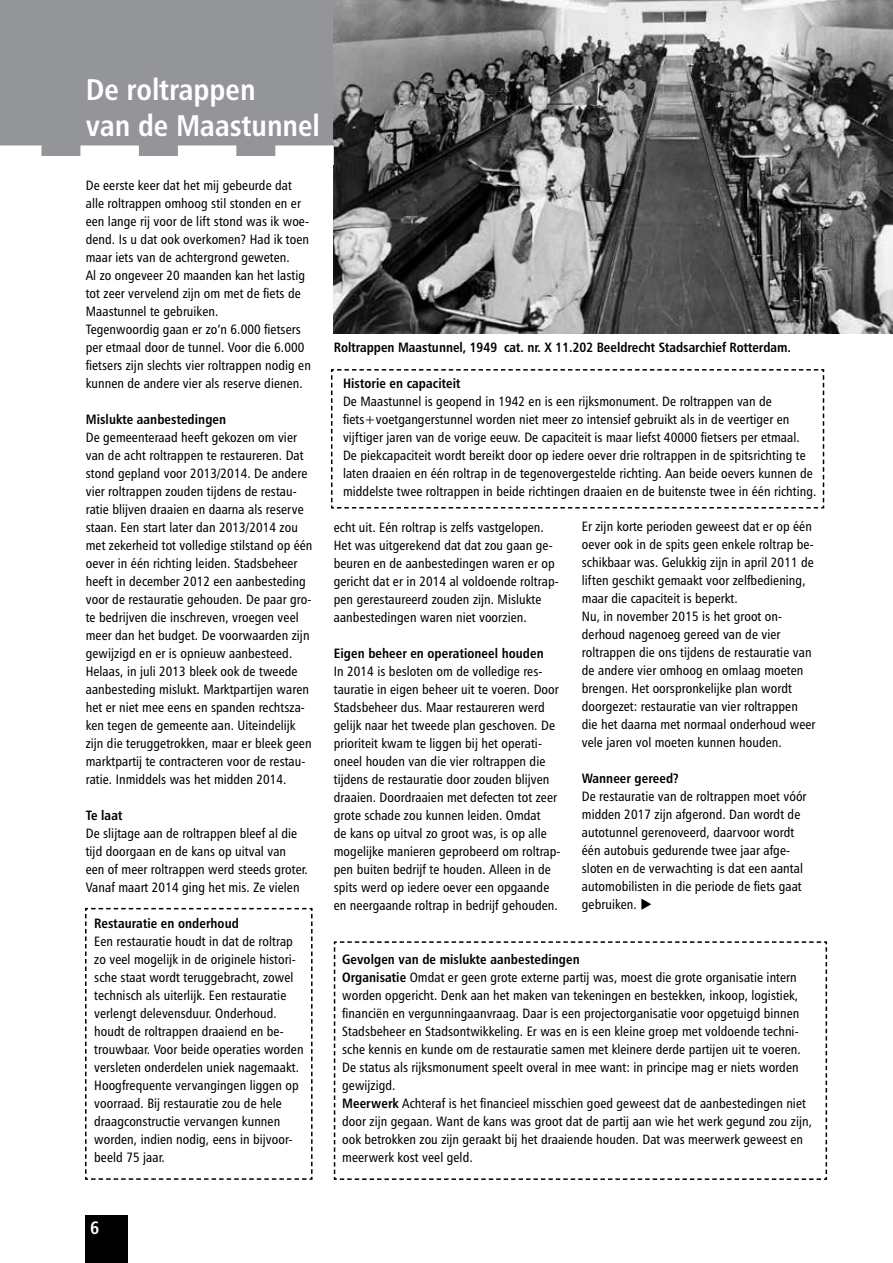
<style>
.page{position:relative;width:893px;height:1263px;background:#fff}
.page>*{position:absolute;margin:0;border:0;box-sizing:border-box;transform-origin:0 0}
.t1{font:30px/36px "Humanist 777 BT Bold Condensed B";color:#fff}
.t2{font:18px "Humanist 777 BT Bold Condensed B";color:#fff}
.t3{font:13.5px/18px "Humanist 777 BT Roman Condensed B";letter-spacing:.005em;color:#000}
.t4{font:13.5px "Humanist 777 BT Bold Condensed B";letter-spacing:.005em;color:#000}
.s1{font-family:"Humanist 777 BT Bold Condensed B"}
</style>
<div class="page">
<div style="left:85px;top:1216px;width:43px;height:47px;background:#000"></div>
<div style="left:0;top:0;width:893px;height:155px;background:#939598"></div>
<svg style="left:331px;top:369px;width:494px;height:140px"></svg>
<img style="left:333px;top:0;width:560px;height:334px">
<svg style="left:85px;top:907px;width:228px;height:273px"></svg>
<svg style="left:333px;top:941px;width:495px;height:239px"></svg>
<svg style="left:0;top:145px;width:334px;height:20px"></svg>
<h1 class="t1" style="left:86px;top:71px;width:236px">De roltrappen<br>van de Maastunnel</h1>
<p class="t3" style="left:86px;top:176px;width:227px">De eerste keer dat het mij gebeurde dat alle roltrappen omhoog stil stonden en er een lange rij voor de lift stond was ik woe&shy;dend. Is u dat ook overkomen? Had ik toen maar iets van de achtergrond geweten.<br>Al zo ongeveer 20 maanden kan het lastig tot zeer vervelend zijn om met de fiets de Maastunnel te gebruiken.<br>Tegenwoordig gaan er zo’n 6.000 fietsers per etmaal door de tunnel. Voor die 6.000 fietsers zijn slechts vier roltrappen nodig en kunnen de andere vier als reserve dienen.</p>
<p class="t4" style="left:86px;top:411px;width:142px">Mislukte aanbestedingen</p>
<p class="t3" style="left:86px;top:428px;width:228px">De gemeenteraad heeft gekozen om vier van de acht roltrappen te restaureren. Dat stond gepland voor 2013/2014. De andere vier roltrappen zouden tijdens de restau&shy;ratie blijven draaien en daarna als reserve staan. Een start later dan 2013/2014 zou met zekerheid tot volledige stilstand op één oever in één richting leiden. Stadsbeheer heeft in december 2012 een aanbesteding voor de restauratie gehouden. De paar gro&shy;te bedrijven die inschreven, vroegen veel meer dan het budget. De voorwaarden zijn gewijzigd en er is opnieuw aanbesteed.<br>Helaas, in juli 2013 bleek ook de tweede aanbesteding mislukt. Marktpartijen waren het er niet mee eens en spanden rechtsza&shy;ken tegen de gemeente aan. Uiteindelijk zijn die teruggetrokken, maar er bleek geen marktpartij te contracteren voor de restau&shy;ratie. Inmiddels was het midden 2014.</p>
<p class="t4" style="left:86px;top:806px;width:38px">Te laat</p>
<p class="t3" style="left:86px;top:824px;width:224px">De slijtage aan de roltrappen bleef al die tijd doorgaan en de kans op uitval van een of meer roltrappen werd steeds groter.<br>Vanaf maart 2014 ging het mis. Ze vielen</p>
<p class="t4" style="left:94px;top:914px;width:146px">Restauratie en onderhoud</p>
<p class="t3" style="left:94px;top:932px;width:211px">Een restauratie houdt in dat de roltrap zo veel mogelijk in de originele histori&shy;sche staat wordt teruggebracht, zowel technisch als uiterlijk. Een restauratie verlengt delevensduur. Onderhoud. houdt de roltrappen draaiend en be&shy;trouwbaar. Voor beide operaties worden versleten onderdelen uniek nagemaakt.<br>Hoogfrequente vervangingen liggen op voorraad. Bij restauratie zou de hele draagconstructie vervangen kunnen worden, indien nodig, eens in bijvoor&shy;beeld 75 jaar.</p>
<p class="t4" style="left:334px;top:339px;width:459px">Roltrappen Maastunnel, 1949 cat. nr. X 11.202 Beeldrecht Stadsarchief Rotterdam.</p>
<p class="t4" style="left:343px;top:374px;width:119px">Historie en capaciteit</p>
<p class="t3" style="left:343px;top:392px;width:475px">De Maastunnel is geopend in 1942 en is een rijksmonument. De roltrappen van de fiets+voetgangerstunnel worden niet meer zo intensief gebruikt als in de veertiger en vijftiger jaren van de vorige eeuw. De capaciteit is maar liefst 40000 fietsers per etmaal.<br>De piekcapaciteit wordt bereikt door op iedere oever drie roltrappen in de spitsrichting te laten draaien en één roltrap in de tegenovergestelde richting. Aan beide oevers kunnen de middelste twee roltrappen in beide richtingen draaien en de buitenste twee in één richting.</p>
<p class="t3" style="left:334px;top:518px;width:226px">echt uit. Eén roltrap is zelfs vastgelopen.<br>Het was uitgerekend dat dat zou gaan ge&shy;beuren en de aanbestedingen waren er op gericht dat er in 2014 al voldoende roltrap&shy;pen gerestaureerd zouden zijn. Mislukte aanbestedingen waren niet voorzien.</p>
<p class="t4" style="left:334px;top:644px;width:211px">Eigen beheer en operationeel houden</p>
<p class="t3" style="left:334px;top:662px;width:228px">In 2014 is besloten om de volledige res&shy;tauratie in eigen beheer uit te voeren. Door Stadsbeheer dus. Maar restaureren werd gelijk naar het tweede plan geschoven. De prioriteit kwam te liggen bij het operati&shy;oneel houden van die vier roltrappen die tijdens de restauratie door zouden blijven draaien. Doordraaien met defecten tot zeer grote schade zou kunnen leiden. Omdat<br>de kans op uitval zo groot was, is op alle mogelijke manieren geprobeerd om roltrap&shy;pen buiten bedrijf te houden. Alleen in de spits werd op iedere oever een opgaande en neergaande roltrap in bedrijf gehouden.</p>
<p class="t3" style="left:582px;top:517px;width:235px">Er zijn korte perioden geweest dat er op één oever ook in de spits geen enkele roltrap be&shy;schikbaar was. Gelukkig zijn in april 2011 de liften geschikt gemaakt voor zelfbediening, maar die capaciteit is beperkt.<br>Nu, in november 2015 is het groot on&shy;derhoud nagenoeg gereed van de vier roltrappen die ons tijdens de restauratie van de andere vier omhoog en omlaag moeten brengen. Het oorspronkelijke plan wordt doorgezet: restauratie van vier roltrappen die het daarna met normaal onderhoud weer vele jaren vol moeten kunnen houden.</p>
<p class="t4" style="left:582px;top:770px;width:99px">Wanneer gereed?</p>
<p class="t3" style="left:582px;top:787px;width:226px">De restauratie van de roltrappen moet vóór midden 2017 zijn afgerond. Dan wordt de autotunnel gerenoveerd, daarvoor wordt één autobuis gedurende twee jaar afge&shy;sloten en de verwachting is dat een aantal automobilisten in die periode de fiets gaat gebruiken. ◆</p>
<p class="t4" style="left:342px;top:950px;width:239px">Gevolgen van de mislukte aanbestedingen</p>
<p class="t3" style="left:342px;top:968px;width:471px"><span class="s1">Organisatie</span> Omdat er geen grote externe partij was, moest die grote organisatie intern worden opgericht. Denk aan het maken van tekeningen en bestekken, inkoop, logistiek, financiën en vergunningaanvraag. Daar is een projectorganisatie voor opgetuigd binnen Stadsbeheer en Stadsontwikkeling. Er was en is een kleine groep met voldoende techni&shy;sche kennis en kunde om de restauratie samen met kleinere derde partijen uit te voeren.<br>De status als rijksmonument speelt overal in mee want: in principe mag er niets worden gewijzigd.<br><span class="s1">Meerwerk</span> Achteraf is het financieel misschien goed geweest dat de aanbestedingen niet door zijn gegaan. Want de kans was groot dat de partij aan wie het werk gegund zou zijn, ook betrokken zou zijn geraakt bij het draaiende houden. Dat was meerwerk geweest en meerwerk kost veel geld.</p>
<h2 class="t2" style="left:90px;top:1216px;width:11px">6</h2>
</div>
